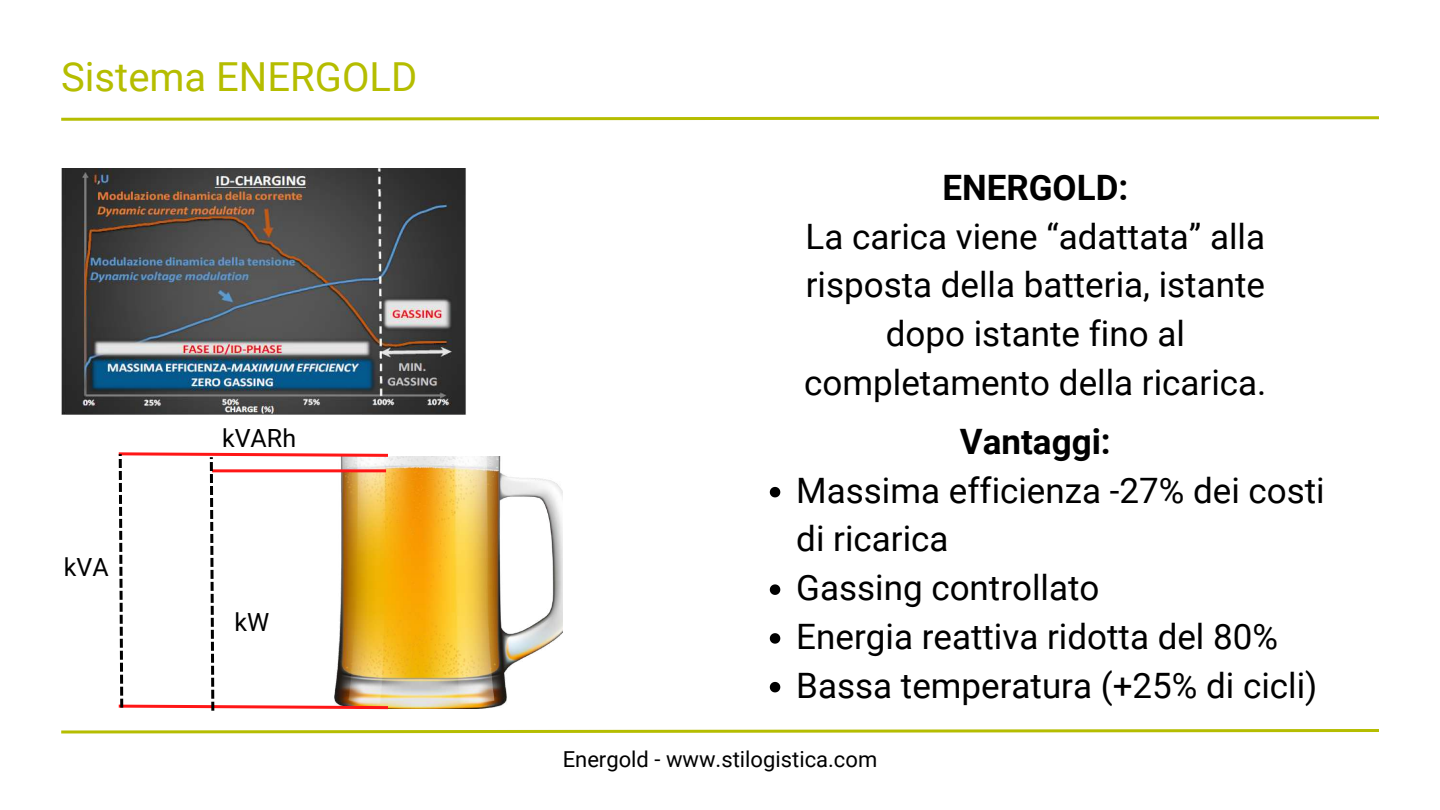
<style>
.page{position:relative;width:1440px;height:810px;background:#fff}
.page>*{position:absolute;margin:0;border:0;box-sizing:border-box;transform-origin:0 0}
.t1{font:40px "Roboto";color:#b5bd00}
.t2{font:35px/48.8px "Roboto";color:#000;text-align:center}
.t3{font:700 35px "Roboto";color:#000}
.t4{font:25px "Roboto";color:#000}
.t5{font:22px "Roboto";color:#000}
</style>
<div class="page">
<svg style="left:61px;top:116px;width:1318px;height:5px"></svg>
<svg style="left:61px;top:729px;width:1318px;height:5px"></svg>
<img style="left:61px;top:168px;width:405px;height:247px">
<img style="left:391px;top:457px;width:172px;height:252px">
<svg style="left:770px;top:487px;width:10px;height:10px"></svg>
<svg style="left:770px;top:584px;width:10px;height:11px"></svg>
<svg style="left:770px;top:633px;width:10px;height:11px"></svg>
<svg style="left:770px;top:682px;width:10px;height:10px"></svg>
<svg style="left:118px;top:452px;width:273px;height:259px"></svg>
<p class="t1" style="left:61px;top:54px;width:358px">Sistema ENERGOLD</p>
<p class="t4" style="left:64px;top:552px;width:46px">kVA</p>
<p class="t4" style="left:222px;top:423px;width:76px">kVARh</p>
<p class="t4" style="left:235px;top:608px;width:36px">kW</p>
<p class="t3" style="left:942px;top:168px;width:187px">ENERGOLD:</p>
<p class="t2" style="left:804px;top:212px;width:464px">La carica viene “adattata” alla risposta della batteria, istante dopo istante fino al completamento della ricarica.</p>
<p class="t3" style="left:960px;top:421px;width:152px">Vantaggi:</p>
<p class="t2" style="left:796px;top:466px;width:530px;text-align:left">Massima efficienza -27% dei costi di ricarica<br>Gassing controllato<br>Energia reattiva ridotta del 80%<br>Bassa temperatura (+25% di cicli)</p>
<p class="t5" style="left:563px;top:747px;width:316px">Energold - www.stilogistica.com</p>
</div>
